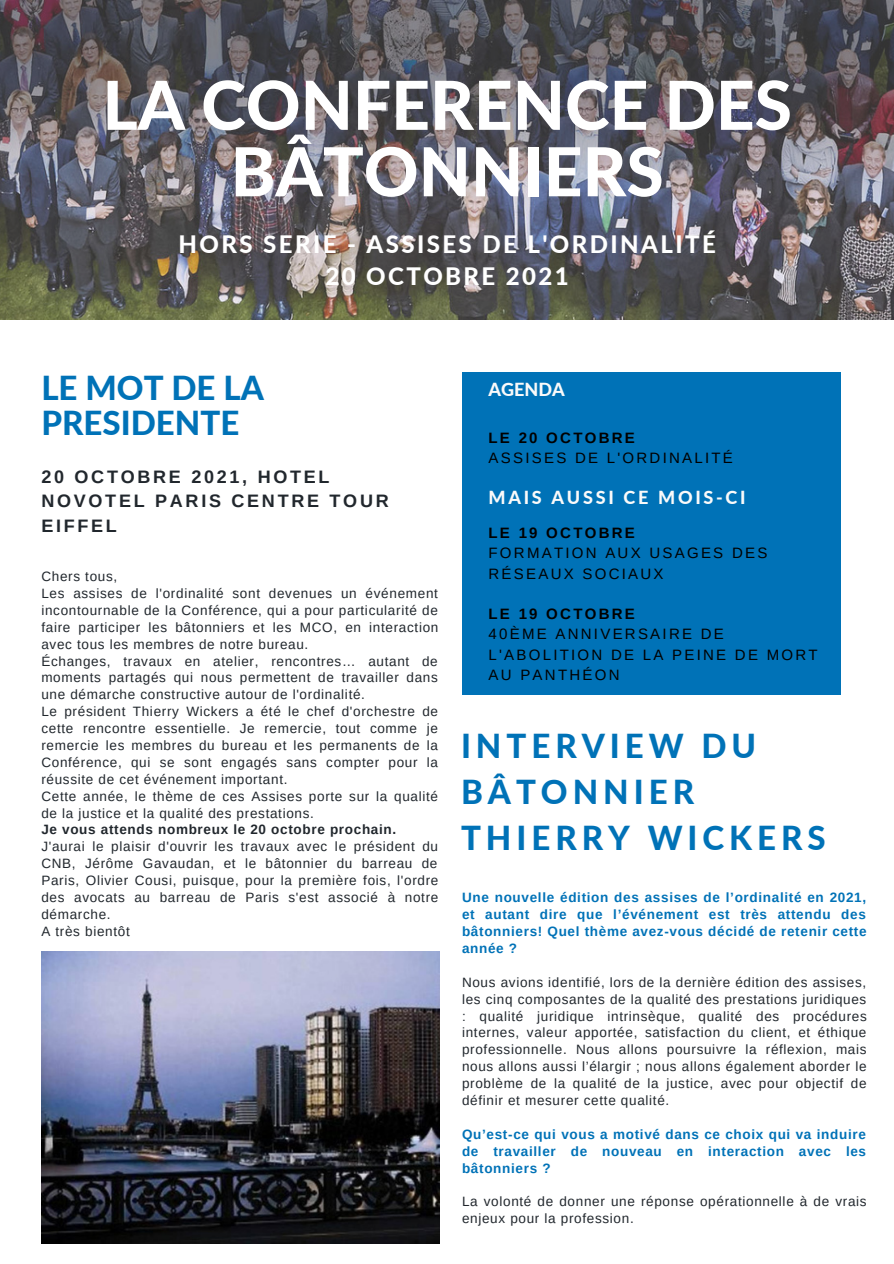
<style>
.page{position:relative;width:894px;height:1264px;background:#fff}
.page>*{position:absolute;margin:0;border:0;box-sizing:border-box;transform-origin:0 0}
.t1{font:800 67.5px/66.4px "Lato";color:#fff;text-align:center}
.t2{font:800 33px/46.2px "Lato";letter-spacing:.15em;color:#0072b7}
.t3{font:800 33px/35px "Lato";color:#0072b7}
.t4{font:800 24px "Lato";letter-spacing:.1em;color:#fff}
.t5{font:700 18px/24.8px "Arimo";letter-spacing:.15em;color:#21272d}
.t6{font:800 18px "Lato";letter-spacing:.15em;color:#fafafa}
.t7{font:15px/20.2px "Arimo";letter-spacing:.15em;color:#000}
.t8{font:700 15px "Arimo";letter-spacing:.15em;color:#000}
.t9{font:13.5px/17px "Arimo";letter-spacing:.05em;color:#21272d;text-align:justify}
.t10{font:700 13.5px/17px "Arimo";letter-spacing:.05em;color:#0072b7;text-align:justify}
.t11{font:700 13.5px "Arimo";letter-spacing:.05em;color:#21272d}
</style>
<div class="page">
<img style="left:0;top:0;width:893px;height:320px">
<img style="left:41px;top:951px;width:398px;height:292px">
<div style="left:462px;top:372px;width:378px;height:322px;background:#0072b7"></div>
<p class="t1" style="left:102px;top:70px;width:690px">LA CONFERENCE DES<br>BÂTONNIERS</p>
<p class="t4" style="left:178px;top:229px;width:538px">HORS SERIE - ASSISES DE L'ORDINALITÉ</p>
<p class="t4" style="left:325px;top:261px;width:245px">20 OCTOBRE 2021</p>
<p class="t3" style="left:41px;top:370px;width:224px">LE MOT DE LA<br>PRESIDENTE</p>
<p class="t5" style="left:41px;top:464px;width:349px">20 OCTOBRE 2021, HOTEL<br>NOVOTEL PARIS CENTRE TOUR<br>EIFFEL</p>
<p class="t9" style="left:41px;top:568px;width:77px">Chers tous,</p>
<p class="t9" style="left:41px;top:584px;width:398px">Les assises de l'ordinalité sont devenues un événement incontournable de la Conférence, qui a pour particularité de faire participer les bâtonniers et les MCO, en interaction avec tous les membres de notre bureau.</p>
<p class="t9" style="left:41px;top:652px;width:398px">Échanges, travaux en atelier, rencontres… autant de moments partagés qui nous permettent de travailler dans une démarche constructive autour de l'ordinalité.</p>
<p class="t9" style="left:41px;top:703px;width:398px">Le président Thierry Wickers a été le chef d'orchestre de cette rencontre essentielle. Je remercie, tout comme je remercie les membres du bureau et les permanents de la Conférence, qui se sont engagés sans compter pour la réussite de cet événement important.</p>
<p class="t9" style="left:41px;top:787px;width:398px">Cette année, le thème de ces Assises porte sur la qualité de la justice et la qualité des prestations.</p>
<p class="t11" style="left:41px;top:822px;width:356px">Je vous attends nombreux le 20 octobre prochain.</p>
<p class="t9" style="left:41px;top:838px;width:398px">J'aurai le plaisir d'ouvrir les travaux avec le président du CNB, Jérôme Gavaudan, et le bâtonnier du barreau de Paris, Olivier Cousi, puisque, pour la première fois, l'ordre des avocats au barreau de Paris s'est associé à notre démarche.</p>
<p class="t9" style="left:41px;top:922px;width:90px">A très bientôt</p>
<p class="t6" style="left:488px;top:379px;width:78px">AGENDA</p>
<p class="t8" style="left:488px;top:429px;width:148px">LE 20 OCTOBRE</p>
<p class="t7" style="left:488px;top:448px;width:246px">ASSISES DE L'ORDINALITÉ</p>
<p class="t6" style="left:488px;top:486px;width:258px">MAIS AUSSI CE MOIS-CI</p>
<p class="t8" style="left:488px;top:524px;width:148px">LE 19 OCTOBRE</p>
<p class="t7" style="left:488px;top:543px;width:280px">FORMATION AUX USAGES DES<br>RÉSEAUX SOCIAUX</p>
<p class="t8" style="left:488px;top:605px;width:148px">LE 19 OCTOBRE</p>
<p class="t7" style="left:488px;top:624px;width:330px">40ÈME ANNIVERSAIRE DE<br>L'ABOLITION DE LA PEINE DE MORT<br>AU PANTHÉON</p>
<p class="t2" style="left:461px;top:721px;width:366px">INTERVIEW DU<br>BÂTONNIER<br>THIERRY WICKERS</p>
<p class="t10" style="left:462px;top:889px;width:406px">Une nouvelle édition des assises de l’ordinalité en 2021, et autant dire que l’événement est très attendu des bâtonniers! Quel thème avez-vous décidé de retenir cette année ?</p>
<p class="t9" style="left:462px;top:973px;width:406px">Nous avions identifié, lors de la dernière édition des assises, les cinq composantes de la qualité des prestations juridiques : qualité juridique intrinsèque, qualité des procédures internes, valeur apportée, satisfaction du client, et éthique professionnelle. Nous allons poursuivre la réflexion, mais nous allons aussi l’élargir ; nous allons également aborder le problème de la qualité de la justice, avec pour objectif de définir et mesurer cette qualité.</p>
<p class="t10" style="left:462px;top:1125px;width:405px">Qu’est-ce qui vous a motivé dans ce choix qui va induire de travailler de nouveau en interaction avec les bâtonniers ?</p>
<p class="t9" style="left:462px;top:1193px;width:406px">La volonté de donner une réponse opérationnelle à de vrais enjeux pour la profession.</p>
</div>
